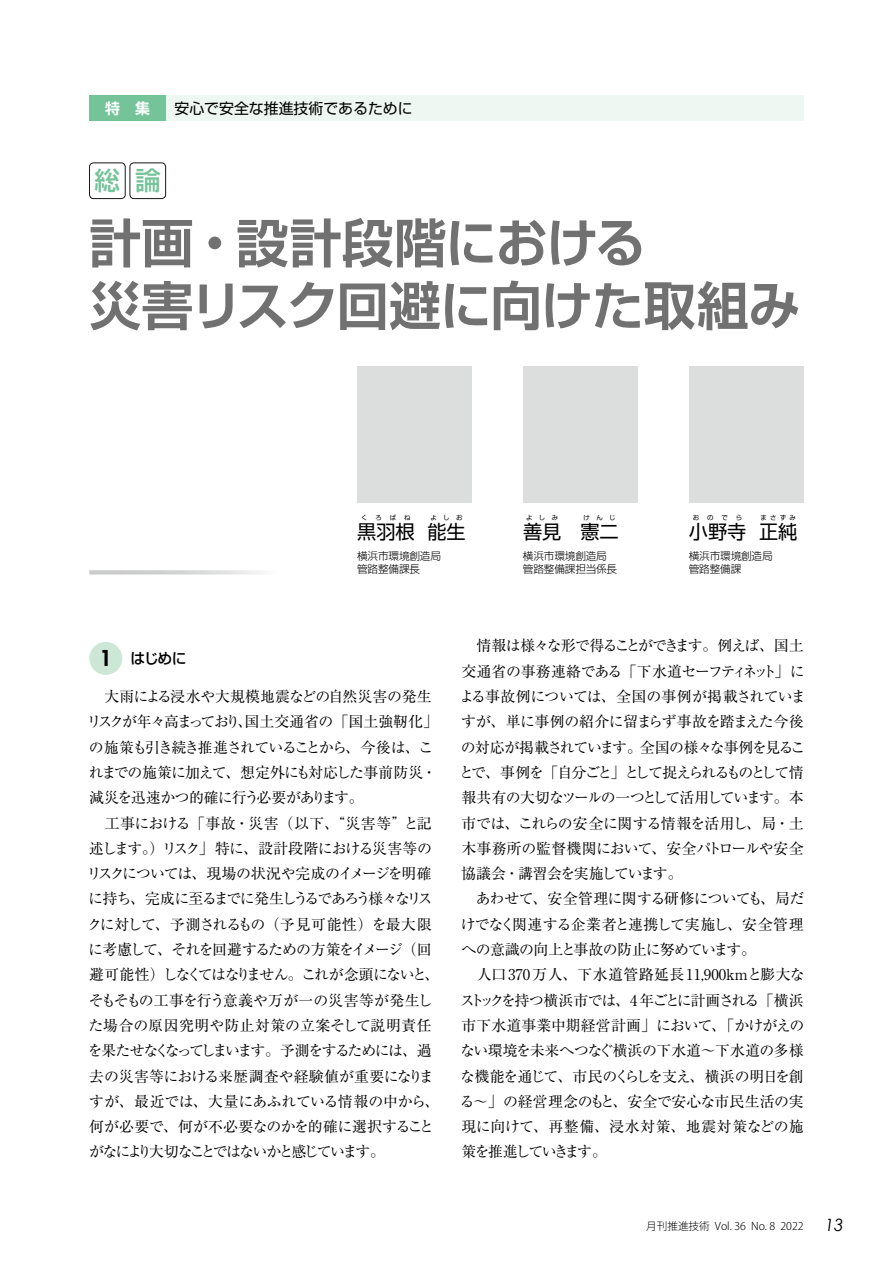
<style>
.page{position:relative;width:893px;height:1263px;background:#fff}
.page>*{position:absolute;margin:0;border:0;box-sizing:border-box;transform-origin:0 0}
.t1{font:700 52.05px/62.7px "Shin Go De";letter-spacing:-.02em;color:#727171}
.t2{font:500 25.5px "Shin Go Pro";color:#75c399}
.t3{font:19.2px "Shin Go Pro";color:#000}
.t4{font:14.85px/25.3px "Ryumin Pro";letter-spacing:-.05em;color:#000}
.t5{font:14.85px "Shin Go Pro";color:#000}
.t6{font:500 14.85px "Shin Go Pro";color:#000}
.t7{font:700 14.85px "Shin Go De";color:#fff}
.t8{font:300 10.65px/12.8px "Shin Go Pro";letter-spacing:-.015em;color:#000}
.t9{font:300 10.65px "Koz Go Pr 6 N";color:#000}
.t10{font:6.45px "Shin Go Pro";letter-spacing:1em;color:#000}
.s1{font-family:"Futura";font-weight:800;font-size:21.3px}
.s2{font-family:"Century Gothic";font-weight:400;font-style:italic;font-size:16.95px}
</style>
<div class="page">
<div style="left:89px;top:642px;width:33px;height:33px;background:#cce7d5;border-radius:50%"></div>
<div style="left:89px;top:163px;width:36px;height:36px;border:1px solid #191817;border-radius:4px"></div>
<div style="left:130px;top:163px;width:36px;height:36px;border:1px solid #191817;border-radius:4px"></div>
<svg style="left:89px;top:570px;width:171px;height:4px"></svg>
<div style="left:689px;top:366px;width:115px;height:136px;background:#dcdddd"></div>
<div style="left:523px;top:366px;width:115px;height:136px;background:#dcdddd"></div>
<div style="left:357px;top:366px;width:115px;height:136px;background:#dcdddd"></div>
<div style="left:89px;top:96px;width:715px;height:25px;background:#eff7f2"></div>
<div style="left:89px;top:96px;width:77px;height:25px;background:#75c399"></div>
<p class="t7" style="left:105px;top:99px;width:46px">特　集</p>
<p class="t5" style="left:175px;top:96px;width:240px">安心で安全な推進技術であるために</p>
<h2 class="t2" style="left:95px;top:160px;width:67px">総論</h2>
<h1 class="t1" style="left:89px;top:209px;width:713px">計画・設計段階における<br>災害リスク回避に向けた取組み</h1>
<p class="t10" style="left:361px;top:512px;width:8px">く</p>
<p class="t10" style="left:376px;top:512px;width:8px">ろ</p>
<p class="t10" style="left:390px;top:512px;width:22px">ば ね</p>
<p class="t10" style="left:430px;top:512px;width:33px">よしお</p>
<p class="t8" style="left:357px;top:549px;width:85px">横浜市環境創造局管路整備課長</p>
<p class="t3" style="left:357px;top:515px;width:110px">黒羽根 能生</p>
<p class="t10" style="left:526px;top:512px;width:33px">よしみ</p>
<p class="t10" style="left:584px;top:512px;width:33px">けんじ</p>
<p class="t8" style="left:523px;top:549px;width:96px">横浜市環境創造局管路整備課担当係長</p>
<p class="t3" style="left:523px;top:515px;width:97px">善見 憲二</p>
<p class="t10" style="left:693px;top:512px;width:22px">お の</p>
<p class="t10" style="left:722px;top:512px;width:8px">で</p>
<p class="t10" style="left:736px;top:512px;width:8px">ら</p>
<p class="t10" style="left:761px;top:512px;width:37px">まさずみ</p>
<p class="t8" style="left:689px;top:549px;width:85px">横浜市環境創造局管路整備課</p>
<p class="t3" style="left:689px;top:515px;width:110px">小野寺 正純</p>
<p class="t6" style="left:100px;top:646px;width:88px"><span class="s1">1</span> はじめに</p>
<p class="t4" style="left:87px;top:683px;width:354px">　大雨による浸水や大規模地震などの自然災害の発生リスクが年々高まっており、国土交通省の「国土強靭化」の施策も引き続き推進されていることから、今後は、これまでの施策に加えて、想定外にも対応した事前防災・減災を迅速かつ的確に行う必要があります。<br>　工事における「事故・災害（以下、“災害等”と記述します。）リスク」特に、設計段階における災害等のリスクについては、現場の状況や完成のイメージを明確に持ち、完成に至るまでに発生しうるであろう様々なリスクに対して、予測されるもの（予見可能性）を最大限に考慮して、それを回避するための方策をイメージ（回避可能性）しなくてはなりません。これが念頭にないと、そもそもの工事を行う意義や万が一の災害等が発生した場合の原因究明や防止対策の立案そして説明責任を果たせなくなってしまいます。予測をするためには、過去の災害等における来歴調査や経験値が重要になりますが、最近では、大量にあふれている情報の中から、何が必要で、何が不必要なのかを的確に選択することがなにより大切なことではないかと感じています。</p>
<p class="t4" style="left:459px;top:632px;width:348px">　情報は様々な形で得ることができます。例えば、国土交通省の事務連絡である「下水道セーフティネット」による事故例については、全国の事例が掲載されていますが、単に事例の紹介に留まらず事故を踏まえた今後の対応が掲載されています。全国の様々な事例を見ることで、事例を「自分ごと」として捉えられるものとして情報共有の大切なツールの一つとして活用しています。本市では、これらの安全に関する情報を活用し、局・土木事務所の監督機関において、安全パトロールや安全協議会・講習会を実施しています。<br>　あわせて、安全管理に関する研修についても、局だけでなく関連する企業者と連携して実施し、安全管理への意識の向上と事故の防止に努めています。<br>　人口370万人、下水道管路延長 11,900kmと膨大なストックを持つ横浜市では、4 年ごとに計画される「横浜市下水道事業中期経営計画」において、「かけがえのない環境を未来へつなぐ横浜の下水道〜下水道の多様な機能を通じて、市民のくらしを支え、横浜の明日を創る〜」の経営理念のもと、安全で安心な市民生活の実現に向けて、再整備、浸水対策、地震対策などの施策を推進していきます。</p>
<p class="t9" style="left:646px;top:1220px;width:199px">月刊推進技術 Vol. 36 No. 8 2022 <span class="s2">13</span></p>
</div>
